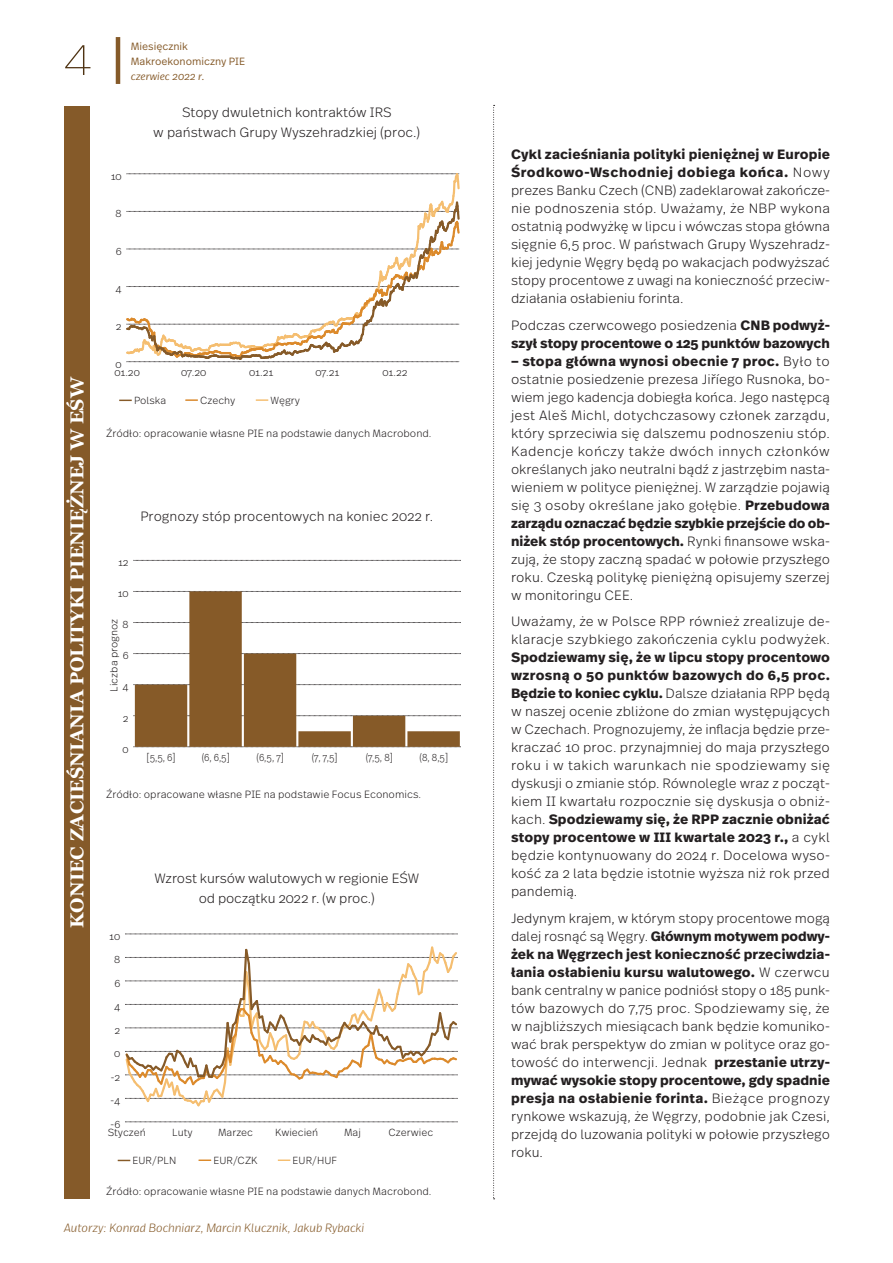
<style>
.page{position:relative;width:893px;height:1263px;background:#fff}
.page>*{position:absolute;margin:0;border:0;box-sizing:border-box;transform-origin:0 0}
.t1{font:200 52.5px "Real Text Pro";color:#4f3313}
.t2{font:700 18.75px "Georgia";color:#fff}
.t3{font:300 13.5px/18px "Real Text Pro";color:#231f20;text-align:justify}
.t4{font:700 13.5px/18px "Real Text Pro";color:#231f20}
.t5{font:italic 300 12px "Real Text Pro";color:#855a29}
.t6{font:300 10.5px "Real Text Pro";color:#231f20}
.t7{font:300 10.5px/15px "Real Text Pro";color:#855a29}
.t8{font:italic 300 10.5px "Real Text Pro";color:#855a29}
.t9{font:300 10.35px "Real Text Pro";color:#231f20}
.t10{font:300 10.35px "Real Text Pro";color:#231f20;scale:.89 1}
.t11{font:300 10.2px "Real Text Pro";color:#231f20}
.s1{font-weight:700}
.s2{font-weight:300}
</style>
<div class="page">
<hr style="left:116px;top:37px;width:4px;height:47px;background:#855a29">
<svg style="left:493px;top:105px;width:2px;height:1094px"></svg>
<div style="left:64px;top:106px;width:25px;height:1093px;background:#855a29"></div>
<svg style="left:125px;top:1121px;width:332px;height:1px"></svg>
<svg style="left:125px;top:933px;width:332px;height:1px"></svg>
<svg style="left:125px;top:946px;width:333px;height:161px"></svg>
<svg style="left:278px;top:1159px;width:12px;height:2px"></svg>
<svg style="left:118px;top:1160px;width:12px;height:1px"></svg>
<svg style="left:199px;top:1159px;width:12px;height:2px"></svg>
<svg style="left:134px;top:746px;width:327px;height:1px"></svg>
<svg style="left:134px;top:715px;width:327px;height:1px"></svg>
<svg style="left:134px;top:684px;width:327px;height:1px"></svg>
<svg style="left:134px;top:653px;width:327px;height:1px"></svg>
<svg style="left:134px;top:622px;width:327px;height:1px"></svg>
<svg style="left:134px;top:591px;width:327px;height:1px"></svg>
<svg style="left:134px;top:560px;width:327px;height:1px"></svg>
<div style="left:135px;top:685px;width:52px;height:62px;background:#865a28"></div>
<div style="left:189px;top:591px;width:53px;height:156px;background:#865a28"></div>
<div style="left:244px;top:654px;width:52px;height:93px;background:#865a28"></div>
<div style="left:298px;top:731px;width:53px;height:16px;background:#865a28"></div>
<div style="left:353px;top:716px;width:52px;height:31px;background:#865a28"></div>
<div style="left:407px;top:731px;width:53px;height:16px;background:#865a28"></div>
<svg style="left:126px;top:173px;width:334px;height:189px"></svg>
<svg style="left:256px;top:399px;width:12px;height:2px"></svg>
<svg style="left:119px;top:400px;width:13px;height:1px"></svg>
<svg style="left:185px;top:399px;width:13px;height:2px"></svg>
<h1 class="t1" style="left:62px;top:19px;width:33px">4</h1>
<p class="t7" style="left:131px;top:38px;width:116px">Miesięcznik<br>Makroekonomiczny PIE</p>
<p class="t8" style="left:131px;top:69px;width:75px">czerwiec 2022 r.</p>
<h2 class="t2" style="left:65px;top:928px;width:553px;rotate:-90deg">KONIEC ZACIEŚNIANIA POLITYKI PIENIĘŻNEJ W EŚW</h2>
<p class="t9" style="left:111px;top:169px;width:12px">10</p>
<p class="t9" style="left:116px;top:206px;width:8px">8</p>
<p class="t9" style="left:116px;top:244px;width:7px">6</p>
<p class="t9" style="left:116px;top:281px;width:8px">4</p>
<p class="t9" style="left:116px;top:319px;width:7px">2</p>
<p class="t9" style="left:116px;top:357px;width:8px">0</p>
<p class="t3" style="left:153px;top:102px;width:268px;line-height:20.2px;text-align:center">Stopy dwuletnich kontraktów IRS<br>w państwach Grupy Wyszehradzkiej (proc.)</p>
<p class="t9" style="left:114px;top:365px;width:27px">01.20</p>
<p class="t9" style="left:181px;top:365px;width:27px">07.20</p>
<p class="t9" style="left:249px;top:365px;width:26px">01.21</p>
<p class="t9" style="left:315px;top:365px;width:25px">07.21</p>
<p class="t9" style="left:382px;top:365px;width:27px">01.22</p>
<p class="t9" style="left:134px;top:393px;width:34px">Polska</p>
<p class="t9" style="left:200px;top:393px;width:37px">Czechy</p>
<p class="t9" style="left:271px;top:393px;width:31px">Węgry</p>
<p class="t6" style="left:106px;top:426px;width:327px">Źródło: opracowanie własne PIE na podstawie danych Macrobond.</p>
<p class="t3" style="left:140px;top:507px;width:294px">Prognozy stóp procentowych na koniec 2022 r.</p>
<p class="t9" style="left:118px;top:555px;width:12px">12</p>
<p class="t9" style="left:118px;top:586px;width:12px">10</p>
<p class="t11" style="left:107px;top:692px;width:74px;rotate:-90deg">Liczba prognoz</p>
<p class="t9" style="left:123px;top:617px;width:8px">8</p>
<p class="t9" style="left:123px;top:648px;width:7px">6</p>
<p class="t9" style="left:123px;top:679px;width:8px">4</p>
<p class="t9" style="left:123px;top:711px;width:7px">2</p>
<p class="t9" style="left:123px;top:742px;width:8px">0</p>
<p class="t10" style="left:147px;top:750px;width:33px">[5,5, 6]</p>
<p class="t10" style="left:202px;top:750px;width:33px">(6, 6,5]</p>
<p class="t10" style="left:257px;top:750px;width:32px">(6,5, 7]</p>
<p class="t10" style="left:312px;top:750px;width:30px">(7, 7,5]</p>
<p class="t10" style="left:366px;top:750px;width:32px">(7,5, 8]</p>
<p class="t10" style="left:419px;top:750px;width:33px">(8, 8,5]</p>
<p class="t6" style="left:106px;top:787px;width:317px">Źródło: opracowane własne PIE na podstawie Focus Economics.</p>
<p class="t9" style="left:109px;top:929px;width:12px">10</p>
<p class="t9" style="left:114px;top:952px;width:8px">8</p>
<p class="t9" style="left:114px;top:976px;width:7px">6</p>
<p class="t9" style="left:114px;top:999px;width:8px">4</p>
<p class="t9" style="left:114px;top:1023px;width:7px">2</p>
<p class="t9" style="left:114px;top:1046px;width:8px">0</p>
<p class="t9" style="left:111px;top:1070px;width:11px">-2</p>
<p class="t9" style="left:110px;top:1093px;width:11px">-4</p>
<p class="t3" style="left:154px;top:867px;width:266px;line-height:20.2px;text-align:center">Wzrost kursów walutowych w regionie EŚW od początku 2022 r. (w proc.)</p>
<p class="t9" style="left:111px;top:1117px;width:11px">-6</p>
<p class="t9" style="left:108px;top:1125px;width:40px">Styczeń</p>
<p class="t9" style="left:172px;top:1125px;width:22px">Luty</p>
<p class="t9" style="left:218px;top:1125px;width:36px">Marzec</p>
<p class="t9" style="left:275px;top:1125px;width:45px">Kwiecień</p>
<p class="t9" style="left:344px;top:1125px;width:18px">Maj</p>
<p class="t9" style="left:389px;top:1125px;width:46px">Czerwiec</p>
<p class="t9" style="left:133px;top:1153px;width:45px">EUR/PLN</p>
<p class="t9" style="left:213px;top:1153px;width:46px">EUR/CZK</p>
<p class="t9" style="left:293px;top:1153px;width:46px">EUR/HUF</p>
<p class="t6" style="left:106px;top:1184px;width:327px">Źródło: opracowanie własne PIE na podstawie danych Macrobond.</p>
<p class="t5" style="left:64px;top:1220px;width:302px">Autorzy: Konrad Bochniarz, Marcin Klucznik, Jakub Rybacki</p>
<p class="t3" style="left:511px;top:145px;width:321px"><span class="s1">Cykl zacieśniania polityki pieniężnej w Europie Środkowo-Wschodniej dobiega końca.</span> Nowy prezes Banku Czech (CNB) zadeklarował zakończe&shy;nie podnoszenia stóp. Uważamy, że NBP wykona ostatnią podwyżkę w lipcu i wówczas stopa główna sięgnie 6,5 proc. W państwach Grupy Wyszehradz&shy;kiej jedynie Węgry będą po wakacjach podwyższać stopy procentowe z uwagi na konieczność przeciw&shy;działania osłabieniu forinta.</p>
<p class="t4" style="left:511px;top:316px;width:320px"><span class="s2">Podczas czerwcowego posiedzenia</span> CNB podwyż&shy;szył stopy procentowe o 125 punktów bazowych</p>
<p class="t3" style="left:511px;top:351px;width:321px"><span class="s1">– stopa główna wynosi obecnie 7 proc.</span> Było to ostatnie posiedzenie prezesa Jiříego Rusnoka, bo&shy;wiem jego kadencja dobiegła końca. Jego następcą jest Aleš Michl, dotychczasowy członek zarządu, który sprzeciwia się dalszemu podnoszeniu stóp.<br>Kadencje kończy także dwóch innych członków określanych jako neutralni bądź z jastrzębim nasta&shy;wieniem w polityce pieniężnej. W zarządzie pojawią się 3 osoby określane jako gołębie. <span class="s1">Przebudowa zarządu oznaczać będzie szybkie przejście do ob&shy;niżek stóp procentowych.</span> Rynki finansowe wska&shy;zują, że stopy zaczną spadać w połowie przyszłego roku. Czeską politykę pieniężną opisujemy szerzej w monitoringu CEE.</p>
<p class="t3" style="left:511px;top:612px;width:320px">Uważamy, że w Polsce RPP również zrealizuje de&shy;klaracje szybkiego zakończenia cyklu podwyżek.</p>
<p class="t3" style="left:511px;top:648px;width:320px"><span class="s1">Spodziewamy się, że w lipcu stopy procentowo wzrosną o 50 punktów bazowych do 6,5 proc.<br>Będzie to koniec cyklu.</span> Dalsze działania RPP będą w naszej ocenie zbliżone do zmian występujących w Czechach. Prognozujemy, że inflacja będzie prze&shy;kraczać 10 proc. przynajmniej do maja przyszłego roku i w takich warunkach nie spodziewamy się dyskusji o zmianie stóp. Równolegle wraz z począt&shy;kiem II kwartału rozpocznie się dyskusja o obniż&shy;kach. <span class="s1">Spodziewamy się, że RPP zacznie obniżać stopy procentowe w III kwartale 2023 r.,</span> a cykl będzie kontynuowany do 2024 r. Docelowa wyso&shy;kość za 2 lata będzie istotnie wyższa niż rok przed pandemią.</p>
<p class="t3" style="left:511px;top:908px;width:321px">Jedynym krajem, w którym stopy procentowe mogą dalej rosnąć są Węgry. <span class="s1">Głównym motywem podwy&shy;żek na Węgrzech jest konieczność przeciwdzia&shy;łania osłabieniu kursu walutowego.</span> W czerwcu bank centralny w panice podniósł stopy o 185 punk&shy;tów bazowych do 7,75 proc. Spodziewamy się, że w najbliższych miesiącach bank będzie komuniko&shy;wać brak perspektyw do zmian w polityce oraz go&shy;towość do interwencji. Jednak <span class="s1">przestanie utrzy&shy;mywać wysokie stopy procentowe, gdy spadnie presja na osłabienie forinta.</span> Bieżące prognozy rynkowe wskazują, że Węgrzy, podobnie jak Czesi, przejdą do luzowania polityki w połowie przyszłego roku.</p>
</div>
